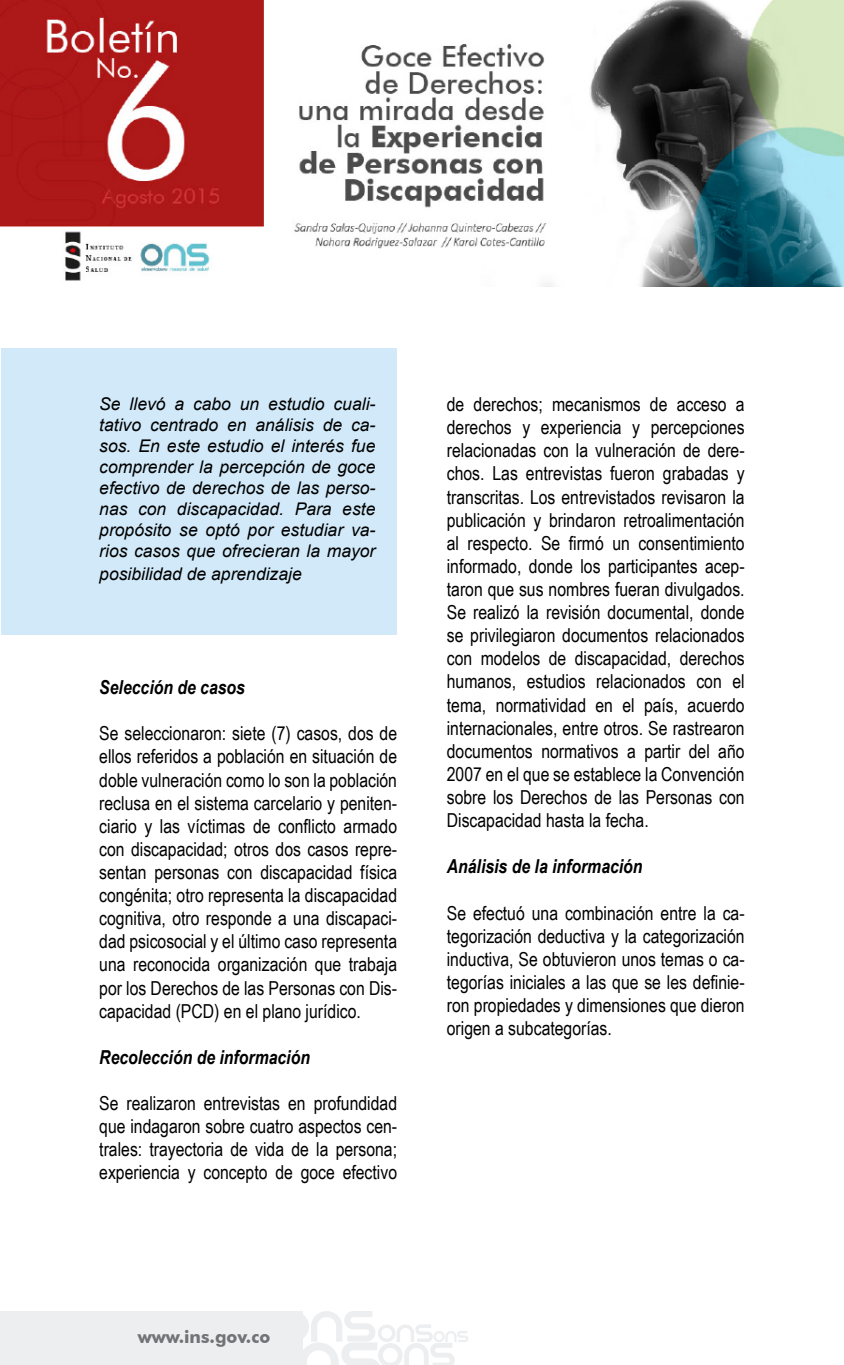
<style>
.page{position:relative;width:844px;height:1365px;background:#fff}
.page>*{position:absolute;margin:0;border:0;box-sizing:border-box;transform-origin:0 0}
.t1{font:19.25px/23.1px "Arial Narrow";color:#000;text-align:justify}
.t2{font:italic 700 19.25px "Arial Narrow";color:#000}
.t3{font:italic 17.5px/21px "Arial";color:#000;text-align:justify}
.t4{font:700 17.5px "Futura BT";color:#727277}
</style>
<div class="page">
<div style="left:0;top:1310px;width:303px;height:54px;background:#edeef0"></div>
<svg style="left:256px;top:1310px;width:212px;height:54px"></svg>
<img style="left:0;top:0;width:843px;height:286px">
<div style="left:1px;top:348px;width:395px;height:287px;background:#d1e9f8"></div>
<p class="t3" style="left:99px;top:393px;width:277px">Se llevó a cabo un estudio cuali&shy;tativo centrado en análisis de ca&shy;sos. En este estudio el interés fue comprender la percepción de goce efectivo de derechos de las perso&shy;nas con discapacidad. Para este propósito se optó por estudiar va&shy;rios casos que ofrecieran la mayor</p>
<p class="t3" style="left:99px;top:563px;width:204px">posibilidad de aprendizaje</p>
<p class="t2" style="left:99px;top:672px;width:147px">Selección de casos</p>
<p class="t1" style="left:99px;top:721px;width:299px">Se seleccionaron: siete (7) casos, dos de ellos referidos a población en situación de doble vulneración como lo son la población reclusa en el sistema carcelario y peniten&shy;ciario y las víctimas de conflicto armado con discapacidad; otros dos casos repre&shy;sentan personas con discapacidad física congénita; otro representa la discapacidad cognitiva, otro responde a una discapaci&shy;dad psicosocial y el último caso representa una reconocida organización que trabaja por los Derechos de las Personas con Dis&shy;capacidad (PCD) en el plano jurídico.</p>
<p class="t2" style="left:99px;top:1042px;width:212px">Recolección de información</p>
<p class="t1" style="left:99px;top:1090px;width:299px">Se realizaron entrevistas en profundidad que indagaron sobre cuatro aspectos cen&shy;trales: trayectoria de vida de la persona; experiencia y concepto de goce efectivo</p>
<p class="t1" style="left:446px;top:392px;width:299px">de derechos; mecanismos de acceso a derechos y experiencia y percepciones relacionadas con la vulneración de dere&shy;chos. Las entrevistas fueron grabadas y transcritas. Los entrevistados revisaron la publicación y brindaron retroalimentación al respecto. Se firmó un consentimiento informado, donde los participantes acep&shy;taron que sus nombres fueran divulgados.<br>Se realizó la revisión documental, donde se privilegiaron documentos relacionados con modelos de discapacidad, derechos humanos, estudios relacionados con el tema, normatividad en el país, acuerdo internacionales, entre otros. Se rastrearon documentos normativos a partir del año 2007 en el que se establece la Convención sobre los Derechos de las Personas con Discapacidad hasta la fecha.</p>
<p class="t2" style="left:446px;top:852px;width:197px">Análisis de la información</p>
<p class="t1" style="left:446px;top:900px;width:299px">Se efectuó una combinación entre la ca&shy;tegorización deductiva y la categorización inductiva, Se obtuvieron unos temas o ca&shy;tegorías iniciales a las que se les definie&shy;ron propiedades y dimensiones que dieron origen a subcategorías.</p>
<p class="t4" style="left:138px;top:1325px;width:134px">www.ins.gov.co</p>
</div>
